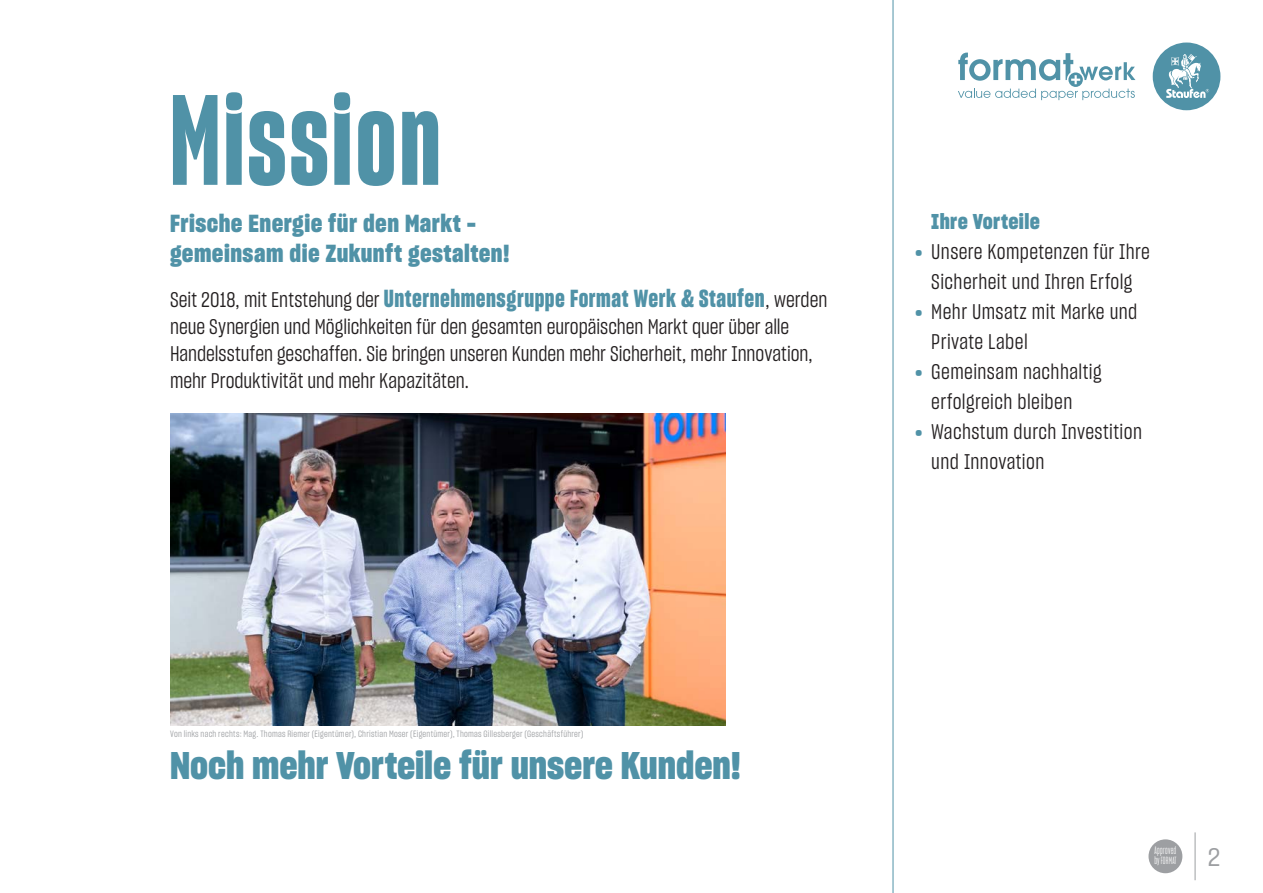
<style>
.page{position:relative;width:1263px;height:893px;background:#fff}
.page>*{position:absolute;margin:0;border:0;box-sizing:border-box;transform-origin:0 0}
.t1{font:124.65px "Sharp Grotesk Bold 12";letter-spacing:.025em;color:#5092a7}
.t2{font:37.5px "Sharp Grotesk Bold 16";color:#5092a7}
.t3{font:25.05px "Sharp Grotesk Book 16";color:#9d9fa2}
.t4{font:24px "Sharp Grotesk Bold 14";letter-spacing:.025em;color:#5092a7}
.t5{font:24px/30px "Sharp Grotesk Bold 16";letter-spacing:.02em;color:#5092a7}
.t6{font:20.85px/30px "Sharp Grotesk Book 14";letter-spacing:.01em;color:#231f20}
.t7{font:20.85px "Sharp Grotesk Bold 16";letter-spacing:.02em;color:#5092a7}
.t8{font:10.8px "Sharp Grotesk Book 10";letter-spacing:.025em;color:#fff}
.t9{font:10.2px "Sharp Grotesk Book 10";letter-spacing:.025em;color:#fff}
.t10{font:9px "Sharp Grotesk Book 14";letter-spacing:.025em;color:#9d9fa2}
.s1{font-family:"Sharp Grotesk Book 14";font-size:20.85px;color:#231f20}
.s2{font-family:"Sharp Grotesk Bold 20";color:#5092a7}
.s3{font-size:10.8px}
</style>
<div class="page">
<hr style="left:1195px;top:832px;width:1px;height:48px;background:#9d9fa2">
<div style="left:1148px;top:839px;width:34px;height:34px;background:#9d9fa2;border-radius:50%"></div>
<div style="left:1153px;top:43px;width:67px;height:67px;background:#5092a7;border-radius:50%"></div>
<svg style="left:1166px;top:54px;width:43px;height:44px"></svg>
<svg style="left:958px;top:53px;width:177px;height:47px"></svg>
<hr style="left:892px;top:0;width:1px;height:893px;background:#5092a7">
<img style="left:170px;top:413px;width:556px;height:313px">
<h1 class="t1" style="left:170px;top:61px;width:272px">Mission</h1>
<p class="t5" style="left:170px;top:208px;width:341px">Frische Energie für den Markt - gemeinsam die Zukunft gestalten!</p>
<p class="t4" style="left:170px;top:282px;width:659px"><span class="s1">Seit 2018, mit Entstehung der</span> Unternehmensgruppe Format Werk &amp; Staufen<span class="s1">, werden</span></p>
<p class="t6" style="left:170px;top:313px;width:644px;line-height:27px">neue Synergien und Möglichkeiten für den gesamten europäischen Markt quer über alle<br>Handelsstufen geschaffen. Sie bringen unseren Kunden mehr Sicherheit, mehr Innovation, mehr Produktivität und mehr Kapazitäten.</p>
<p class="t7" style="left:931px;top:207px;width:110px">Ihre Vorteile</p>
<p class="t6" style="left:914px;top:237px;width:237px;line-height:29.5px;text-align:center"><span class="s2">•</span> Unsere Kompetenzen für Ihre<br>Sicherheit und Ihren Erfolg</p>
<p class="t6" style="left:931px;top:296px;width:208px;text-indent:-17px"><span class="s2">•</span> Mehr Umsatz mit Marke und<br>Private Label</p>
<p class="t6" style="left:914px;top:356px;width:189px;text-align:center"><span class="s2">•</span> Gemeinsam nachhaltig erfolgreich bleiben</p>
<p class="t6" style="left:931px;top:416px;width:212px;text-indent:-17px"><span class="s2">•</span> Wachstum durch Investition und Innovation</p>
<p class="t10" style="left:170px;top:728px;width:415px">Von links nach rechts: Mag. Thomas Riemer (Eigentümer), Christian Moser (Eigentümer), Thomas Gillesberger (Geschäftsführer)</p>
<h2 class="t2" style="left:170px;top:739px;width:572px">Noch mehr Vorteile für unsere Kunden!</h2>
<p class="t8" style="left:1154px;top:843px;width:23px">Approved</p>
<p class="t9" style="left:1154px;top:854px;width:24px"><span class="s3">by</span> FORMAT</p>
<p class="t3" style="left:1208px;top:839px;width:14px">2</p>
</div>
